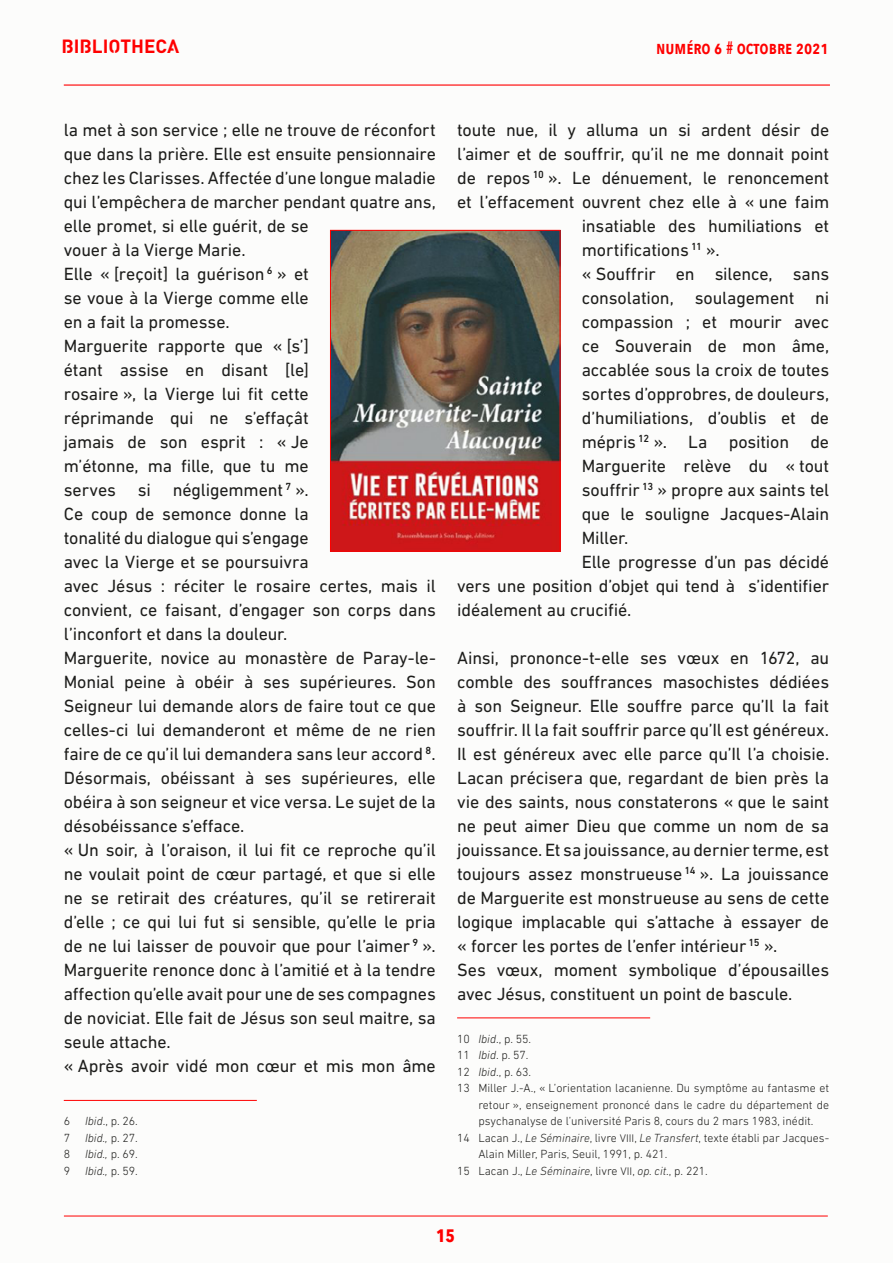
<style>
.page{position:relative;width:893px;height:1263px;background:#fcfcfb}
.page>*{position:absolute;margin:0;border:0;box-sizing:border-box;transform-origin:0 0}
.t1{font:700 18.9px "Streetvertising";color:#f00}
.texte_article{font:18px/24px "DIN Next LT Pro";letter-spacing:-.005em;color:#1d1d1b;text-align:justify}
.t2{font:600 18px "Avenir Next Condensed";color:#f00}
.t3{font:700 18px "Avenir Next Condensed";color:#f00}
.Note_bas_de_page_3{font:300 12px/16.5px "DIN Next LT Pro";color:#1d1d1b;text-align:justify}
.s1{font-style:italic}
.s2{font-family:"DIN Next Rounded LT Pro";font-size:11.25px}
</style>
<div class="page">
<hr style="left:64px;top:84px;width:766px;height:2px;background:#f00">
<hr style="left:64px;top:1215px;width:764px;height:1px;background:#f00">
<hr style="left:64px;top:1100px;width:193px;height:1px;background:#f00">
<hr style="left:457px;top:1017px;width:193px;height:1px;background:#f00">
<img style="left:332px;top:232px;width:226px;height:317px">
<div style="left:330px;top:230px;width:230px;height:321px;border:1px solid #f00"></div>
<p class="t1" style="left:61px;top:38px;width:119px">BIBLIOTHECA</p>
<p class="t2" style="left:656px;top:32px;width:174px">numéro 6 # octobre 2021</p>
<p class="texte_article" style="left:64px;top:117px;width:374px;text-align:left">la met à son service ; elle ne trouve de réconfort que dans la prière. Elle est ensuite pensionnaire chez les Clarisses. Affectée d’une longue maladie qui l’empêchera de marcher pendant quatre ans, elle promet, si elle guérit, de se<br>vouer à la Vierge Marie.</p>
<p class="texte_article" style="left:64px;top:261px;width:247px">Elle « [reçoit] la guérison <sup>6</sup> » et se voue à la Vierge comme elle en a fait la promesse.</p>
<p class="texte_article" style="left:64px;top:333px;width:374px;text-align:left">Marguerite rapporte que « [s’]<br>étant assise en disant [le]<br>rosaire », la Vierge lui fit cette<br>réprimande qui ne s’effaçât<br>jamais de son esprit : « Je<br>m’étonne, ma fille, que tu me<br>serves si négligemment <sup>7</sup> ».<br>Ce coup de semonce donne la<br>tonalité du dialogue qui s’engage<br>avec la Vierge et se poursuivra<br>avec Jésus : réciter le rosaire certes, mais il convient, ce faisant, d’engager son corps dans l’inconfort et dans la douleur.</p>
<p class="texte_article" style="left:64px;top:645px;width:374px">Marguerite, novice au monastère de Paray-le-Monial peine à obéir à ses supérieures. Son Seigneur lui demande alors de faire tout ce que celles-ci lui demanderont et même de ne rien faire de ce qu’il lui demandera sans leur accord <sup>8</sup>.<br>Désormais, obéissant à ses supérieures, elle obéira à son seigneur et vice versa. Le sujet de la désobéissance s’efface.</p>
<p class="texte_article" style="left:64px;top:837px;width:374px">« Un soir, à l’oraison, il lui fit ce reproche qu’il ne voulait point de cœur partagé, et que si elle ne se retirait des créatures, qu’il se retirerait d’elle ; ce qui lui fut si sensible, qu’elle le pria de ne lui laisser de pouvoir que pour l’aimer <sup>9</sup> ».<br>Marguerite renonce donc à l’amitié et à la tendre affection qu’elle avait pour une de ses compagnes de noviciat. Elle fait de Jésus son seul maitre, sa seule attache.</p>
<p class="texte_article" style="left:64px;top:1053px;width:374px">« Après avoir vidé mon cœur et mis mon âme</p>
<p class="Note_bas_de_page_3" style="left:64px;top:1113px;width:75px">6 <span class="s1">Ibid</span>., p. 26.</p>
<p class="Note_bas_de_page_3" style="left:64px;top:1129px;width:76px">7 <span class="s1">Ibid.,</span> p. 27.</p>
<p class="Note_bas_de_page_3" style="left:64px;top:1146px;width:76px">8 <span class="s1">Ibid.,</span> p. 69.</p>
<p class="Note_bas_de_page_3" style="left:64px;top:1162px;width:76px">9 <span class="s1">Ibid.,</span> p. 59.</p>
<p class="texte_article" style="left:457px;top:117px;width:374px">toute nue, il y alluma un si ardent désir de</p>
<p class="texte_article" style="left:457px;top:141px;width:374px">l’aimer et de souffrir, qu’il ne me donnait point</p>
<p class="texte_article" style="left:457px;top:165px;width:374px">de repos <sup>10</sup> ». Le dénuement, le renoncement</p>
<p class="texte_article" style="left:457px;top:189px;width:374px">et l’effacement ouvrent chez elle à « une faim</p>
<p class="texte_article" style="left:582px;top:213px;width:249px">insatiable des humiliations et</p>
<p class="texte_article" style="left:582px;top:237px;width:139px">mortifications <sup>11</sup> ».</p>
<p class="texte_article" style="left:582px;top:261px;width:249px">« Souffrir en silence, sans consolation, soulagement ni compassion ; et mourir avec ce Souverain de mon âme, accablée sous la croix de toutes sortes d’opprobres, de douleurs, d’humiliations, d’oublis et de mépris <sup>12</sup> ». La position de Marguerite relève du « tout souffrir <sup>13</sup> » propre aux saints tel que le souligne Jacques-Alain Miller.</p>
<p class="texte_article" style="left:457px;top:549px;width:374px;text-indent:125px">Elle progresse d’un pas décidé vers une position d’objet qui tend à s’identifier idéalement au crucifié.</p>
<p class="texte_article" style="left:457px;top:645px;width:374px">Ainsi, prononce-t-elle ses vœux en 1672, au comble des souffrances masochistes dédiées à son Seigneur. Elle souffre parce qu’Il la fait souffrir. Il la fait souffrir parce qu’Il est généreux.<br>Il est généreux avec elle parce qu’Il l’a choisie.<br>Lacan précisera que, regardant de bien près la vie des saints, nous constaterons « que le saint ne peut aimer Dieu que comme un nom de sa jouissance. Et sa jouissance, au dernier terme, est toujours assez monstrueuse <sup>14</sup> ». La jouissance de Marguerite est monstrueuse au sens de cette logique implacable qui s’attache à essayer de « forcer les portes de l’enfer intérieur <sup>15</sup> ».</p>
<p class="texte_article" style="left:457px;top:957px;width:374px">Ses vœux, moment symbolique d’épousailles avec Jésus, constituent un point de bascule.</p>
<p class="Note_bas_de_page_3" style="left:457px;top:1030px;width:75px">10 <span class="s1">Ibid</span>., p. 55.</p>
<p class="Note_bas_de_page_3" style="left:457px;top:1047px;width:73px">11 <span class="s1">Ibid</span>. p. 57.</p>
<p class="Note_bas_de_page_3" style="left:457px;top:1063px;width:75px">12 <span class="s1">Ibid</span>., p. 63.</p>
<p class="Note_bas_de_page_3" style="left:478px;top:1080px;width:352px;text-indent:-21px">13 Miller J.-A., « L’orientation lacanienne. Du symptôme au fantasme et retour », enseignement prononcé dans le cadre du département de psychanalyse de l’université Paris 8, cours du 2 mars 1983, inédit.</p>
<p class="Note_bas_de_page_3" style="left:478px;top:1129px;width:351px;text-indent:-21px">14 Lacan J., <span class="s1">Le Séminaire</span>, livre <span class="s2">VIII</span>, <span class="s1">Le Transfert</span>, texte établi par Jacques-<br>Alain Miller, Paris, Seuil, 1991, p. 421.</p>
<p class="Note_bas_de_page_3" style="left:457px;top:1162px;width:252px">15 Lacan J., <span class="s1">Le Séminaire</span>, livre <span class="s2">VII</span>, <span class="s1">op. cit</span>., p. 221.</p>
<p class="t3" style="left:436px;top:1224px;width:20px">15</p>
</div>
